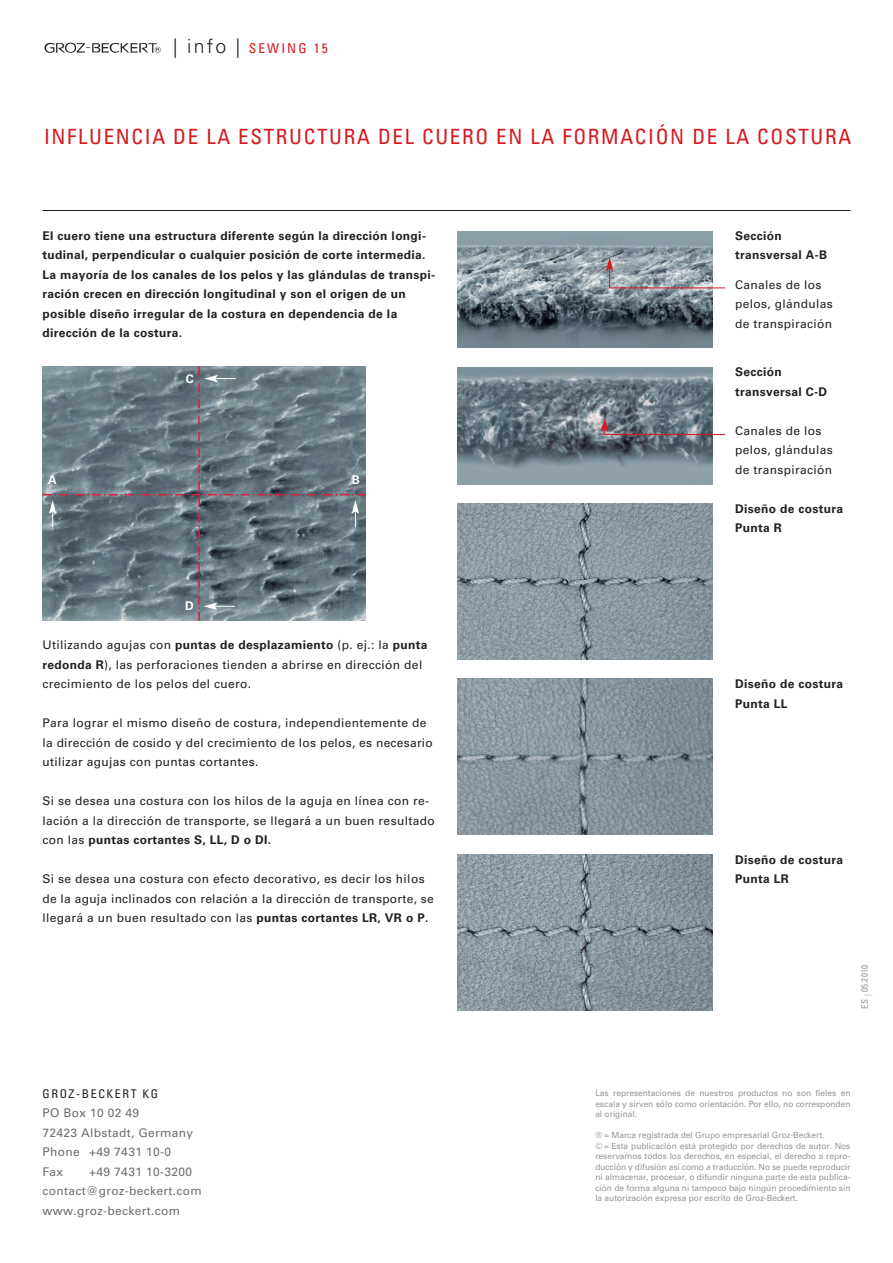
<style>
.page{position:relative;width:893px;height:1263px;background:#fff}
.page>*{position:absolute;margin:0;border:0;box-sizing:border-box;transform-origin:0 0}
.t1{font:condensed 21px "Univers LT Std";letter-spacing:.08em;color:#d71920}
.t2{font:condensed 13.5px "Univers LT Std";letter-spacing:.155em;color:#d71920}
.t3{font:12px/19.5px "Univers LT Std";letter-spacing:.03em;color:#231f20}
.t4{font:700 12px/19.5px "Univers LT Std";letter-spacing:.03em;color:#231f20}
.t5{font:12px/19.5px "Univers LT Std";letter-spacing:.03em;color:#6d6e70}
.t6{font:condensed 12px "Univers LT Std";letter-spacing:.135em;color:#231f20}
.t7{font:700 12px "Univers LT Std";color:#fff}
.t8{font:condensed 9px "Univers LT Std";letter-spacing:.02em;color:#939598}
.t9{font:8.55px/10.5px "Univers LT";color:#939598;text-align:justify}
.s1{font-weight:300;font-stretch:normal;font-size:19.5px;color:#231f20}
.s2{font-weight:700}
</style>
<div class="page">
<svg style="left:43px;top:366px;width:323px;height:255px;background:#697981"></svg>
<img style="left:457px;top:231px;width:255px;height:117px">
<img style="left:457px;top:367px;width:255px;height:117px">
<img style="left:457px;top:503px;width:255px;height:156px">
<img style="left:457px;top:678px;width:255px;height:156px">
<img style="left:457px;top:854px;width:255px;height:156px">
<svg style="left:606px;top:257px;width:119px;height:32px;background:#a7a9af"></svg>
<svg style="left:600px;top:418px;width:125px;height:17px;background:#7f7d85"></svg>
<img style="left:44px;top:42px;width:117px;height:11px">
<hr style="left:43px;top:210px;width:807px;height:1px;background:#231f20">
<p class="t2" style="left:173px;top:41px;width:156px"><span class="s1">| info |</span> SEWING 15</p>
<h1 class="t1" style="left:44px;top:125px;width:809px">INFLUENCIA DE LA ESTRUCTURA DEL CUERO EN LA FORMACIÓN DE LA COSTURA</h1>
<p class="t4" style="left:43px;top:227px;width:394px">El cuero tiene una estructura diferente según la dirección longi&shy;tudinal, perpendicular o cualquier posición de corte intermedia.<br>La mayoría de los canales de los pelos y las glándulas de trans pi&shy;ración crecen en dirección longitudinal y son el origen de un posible diseño irregular de la costura en dependencia de la dirección de la costura.</p>
<p class="t7" style="left:186px;top:374px;width:10px">C</p>
<p class="t7" style="left:48px;top:475px;width:10px">A</p>
<p class="t7" style="left:352px;top:475px;width:10px">B</p>
<p class="t7" style="left:185px;top:602px;width:10px">D</p>
<p class="t3" style="left:43px;top:636px;width:387px">Utilizando agujas con <span class="s2">puntas de desplazamiento</span> (p. ej.: la <span class="s2">punta redonda R</span>), las perforaciones tienden a abrirse en dirección del crecimiento de los pelos del cuero.</p>
<p class="t3" style="left:43px;top:714px;width:392px">Para lograr el mismo diseño de costura, indepen die nte mente de la dirección de cosido y del crecimiento de los pelos, es necesario utilizar agujas con puntas cortantes.</p>
<p class="t3" style="left:43px;top:792px;width:394px">Si se desea una costura con los hilos de la aguja en línea con re - lación a la dirección de transporte, se llega rá a un buen resultado con las <span class="s2">puntas cortantes S, LL, D o DI.</span></p>
<p class="t3" style="left:43px;top:870px;width:393px">Si se desea una costura con efecto decorativo, es decir los hilos de la aguja inclinados con relación a la dirección de transporte, se llegará a un buen resultado con las <span class="s2">puntas cortantes LR, VR o P.</span></p>
<p class="t6" style="left:43px;top:1087px;width:117px">GROZ-BECKERT KG</p>
<p class="t5" style="left:43px;top:1104px;width:152px">PO Box 10 02 49<br>72423 Albstadt, Germany<br>Phone +49 7431 10-0<br>Fax</p>
<p class="t5" style="left:43px;top:1163px;width:161px;text-indent:47px">+49 7431 10-3200 contact@groz-beckert.com www.groz-beckert.com</p>
<p class="t4" style="left:735px;top:227px;width:94px">Sección transversal A-B</p>
<p class="t3" style="left:735px;top:276px;width:99px">Canales de los pelos, glándulas de transpiración</p>
<p class="t4" style="left:735px;top:363px;width:94px">Sección transversal C-D</p>
<p class="t3" style="left:735px;top:422px;width:99px">Canales de los pelos, glándulas de transpiración</p>
<p class="t4" style="left:735px;top:500px;width:110px">Diseño de costura<br>Punta R</p>
<p class="t4" style="left:735px;top:675px;width:110px">Diseño de costura<br>Punta LL</p>
<p class="t4" style="left:735px;top:851px;width:110px">Diseño de costura<br>Punta LR</p>
<p class="t8" style="left:859px;top:1008px;width:45px;rotate:-90deg">ES <sub>|</sub> 05.2010</p>
<p class="t9" style="left:595px;top:1089px;width:257px">Las representaciones de nuestros productos no son fieles en escala y sirven sólo como orientación. Por ello, no corresponden al original.</p>
<p class="t9" style="left:595px;top:1131px;width:257px;text-align:left">® = Marca registrada del Grupo empresarial Groz-Beckert.<br>© = Esta publicación está protegido por derechos de autor. Nos reservamos todos los derechos, en especial, el derecho a repro&shy;ducción y difusión así como a traducción. No se puede reproducir ni almacenar, procesar, o difundir ninguna parte de esta publica&shy;ción de forma alguna ni tampoco bajo ningún procedimiento sin la autorización expresa por escrito de Groz-Beckert.</p>
</div>
